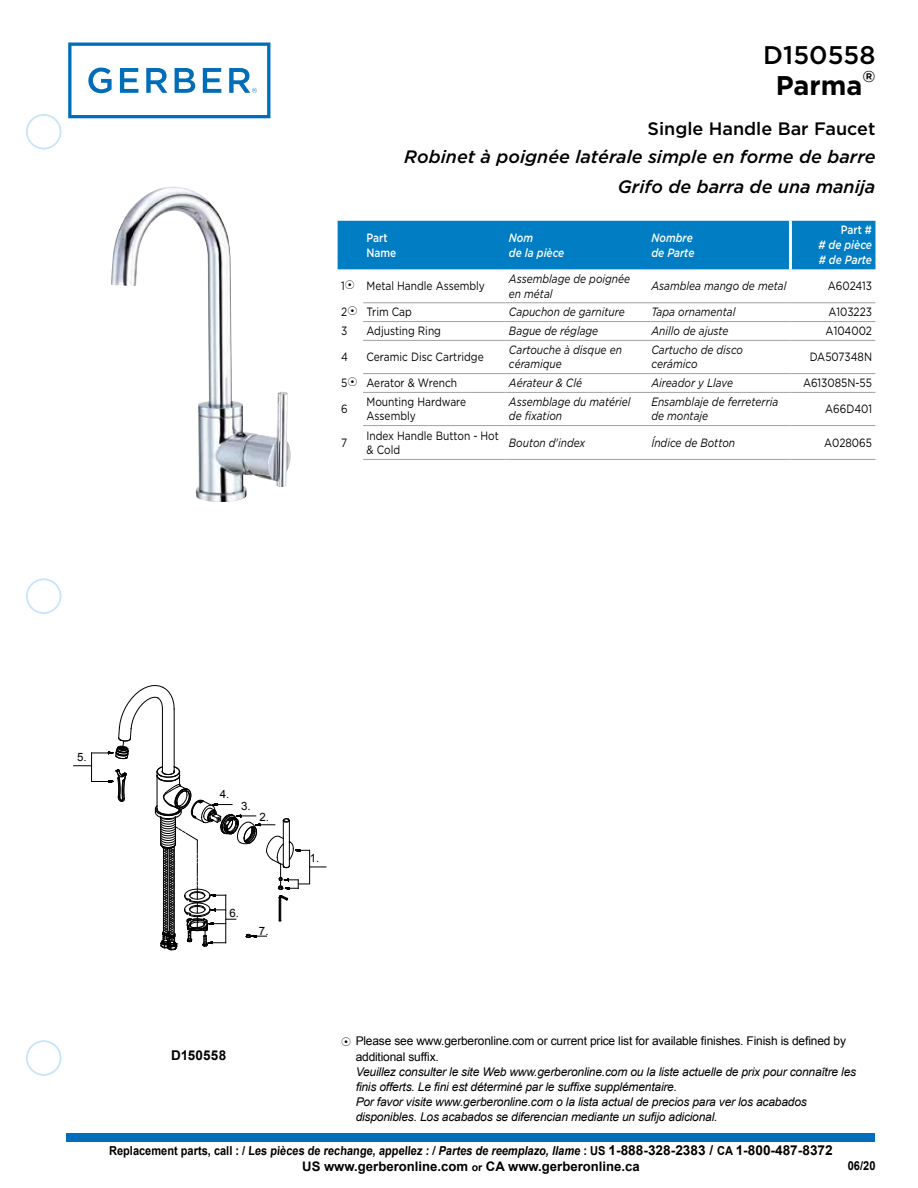
<style>
.page{position:relative;width:918px;height:1188px;background:#fff}
.page>*{position:absolute;margin:0;border:0;box-sizing:border-box;transform-origin:0 0}
.t1{font:700 27px "Gotham";color:#000}
.t2{font:500 25.5px "Gotham";color:#000}
.t3{font:italic 500 18px/29.5px "Gotham";color:#000;text-align:right}
.t4{font:500 18px "Gotham";color:#000}
.t5{font:700 15.75px "Gotham";color:#000}
.t6{font:700 13.5px "Arial";letter-spacing:.01em;color:#000}
.t7{font:700 13.2px "Arial";color:#000}
.t8{font:700 12.3px "Arial";color:#000;scale:.89 1}
.t9{font:italic 12px/15px "Arial";letter-spacing:-.015em;color:#000}
.t10{font:italic 12px/14.4px "Gotham";color:#000;scale:.85 1}
.t11{font:12px/14.4px "Gotham";color:#000;scale:.85 1}
.t12{font:12px/15.6px "Arial";letter-spacing:-.015em;color:#000}
.t13{font:italic 500 12px/15px "Gotham";color:#fff;scale:.85 1}
.t14{font:500 12px/14.4px "Gotham";color:#fff;scale:.85 1}
.t15{font:11.55px "Arial";color:#000}
.s1{font-style:italic}
.s2{font-size:13.65px}
.s3{font-size:10.5px}
</style>
<div class="page">
<div style="left:26px;top:114px;width:35px;height:35px;border:2px solid #c7e6f9;border-radius:50%"></div>
<div style="left:26px;top:1040px;width:35px;height:36px;border:2px solid #c7e6f9;border-radius:50%"></div>
<div style="left:26px;top:579px;width:35px;height:35px;border:2px solid #c7e6f9;border-radius:50%"></div>
<svg style="left:68px;top:43px;width:202px;height:75px"></svg>
<div style="left:66px;top:1133px;width:809px;height:8px;background:#006eba"></div>
<svg style="left:74px;top:685px;width:252px;height:266px"></svg>
<img style="left:111px;top:188px;width:180px;height:314px">
<div style="left:338px;top:221px;width:537px;height:49px;background:#007dc3"></div>
<svg style="left:363px;top:303px;width:512px;height:89px"></svg>
<hr style="left:789px;top:221px;width:3px;height:49px;background:#fff">
<hr style="left:363px;top:302px;width:143px;height:1px;background:#9fa0a0">
<hr style="left:506px;top:302px;width:142px;height:1px;background:#9fa0a0">
<hr style="left:648px;top:302px;width:142px;height:1px;background:#9fa0a0">
<hr style="left:790px;top:302px;width:85px;height:1px;background:#9fa0a0">
<hr style="left:363px;top:321px;width:143px;height:1px;background:#9fa0a0">
<hr style="left:506px;top:321px;width:142px;height:1px;background:#9fa0a0">
<hr style="left:648px;top:321px;width:142px;height:1px;background:#9fa0a0">
<hr style="left:790px;top:321px;width:85px;height:1px;background:#9fa0a0">
<hr style="left:363px;top:340px;width:143px;height:1px;background:#9fa0a0">
<hr style="left:506px;top:340px;width:142px;height:1px;background:#9fa0a0">
<hr style="left:648px;top:340px;width:142px;height:1px;background:#9fa0a0">
<hr style="left:790px;top:340px;width:85px;height:1px;background:#9fa0a0">
<hr style="left:363px;top:373px;width:143px;height:1px;background:#9fa0a0">
<hr style="left:506px;top:373px;width:142px;height:1px;background:#9fa0a0">
<hr style="left:648px;top:373px;width:142px;height:1px;background:#9fa0a0">
<hr style="left:790px;top:373px;width:85px;height:1px;background:#9fa0a0">
<hr style="left:363px;top:392px;width:143px;height:1px;background:#9fa0a0">
<hr style="left:506px;top:392px;width:142px;height:1px;background:#9fa0a0">
<hr style="left:648px;top:392px;width:142px;height:1px;background:#9fa0a0">
<hr style="left:790px;top:392px;width:85px;height:1px;background:#9fa0a0">
<hr style="left:363px;top:425px;width:143px;height:1px;background:#9fa0a0">
<hr style="left:506px;top:425px;width:142px;height:1px;background:#9fa0a0">
<hr style="left:648px;top:425px;width:142px;height:1px;background:#9fa0a0">
<hr style="left:790px;top:425px;width:85px;height:1px;background:#9fa0a0">
<hr style="left:363px;top:459px;width:143px;height:1px;background:#9fa0a0">
<hr style="left:506px;top:459px;width:142px;height:1px;background:#9fa0a0">
<hr style="left:648px;top:459px;width:142px;height:1px;background:#9fa0a0">
<hr style="left:790px;top:459px;width:85px;height:1px;background:#9fa0a0">
<h2 class="t2" style="left:763px;top:41px;width:114px">D150558</h2>
<h1 class="t1" style="left:776px;top:70px;width:88px">Parma</h1>
<h3 class="t5" style="left:862px;top:68px;width:15px">®</h3>
<h3 class="t4" style="left:648px;top:118px;width:229px">Single Handle Bar Faucet</h3>
<h3 class="t3" style="left:404px;top:142px;width:473px">Robinet à poignée latérale simple en forme de barre<br>Grifo de barra de una manija</h3>
<p class="t14" style="left:367px;top:230px;width:37px">Part<br>Name</p>
<p class="t13" style="left:509px;top:230px;width:67px">Nom<br>de la pièce</p>
<p class="t13" style="left:651px;top:230px;width:52px">Nombre de Parte</p>
<p class="t14" style="left:841px;top:223px;width:38px">Part #</p>
<p class="t13" style="left:818px;top:238px;width:65px"># de pièce # de Parte</p>
<p class="t11" style="left:341px;top:279px;width:6px">1</p>
<p class="t11" style="left:367px;top:279px;width:141px">Metal Handle Assembly</p>
<p class="t10" style="left:509px;top:272px;width:144px">Assemblage de poignée en métal</p>
<p class="t10" style="left:651px;top:279px;width:160px">Asamblea mango de metal</p>
<p class="t11" style="left:828px;top:279px;width:54px">A602413</p>
<p class="t11" style="left:341px;top:305px;width:9px">2</p>
<p class="t11" style="left:367px;top:305px;width:55px">Trim Cap</p>
<p class="t10" style="left:509px;top:305px;width:138px">Capuchon de garniture</p>
<p class="t10" style="left:651px;top:305px;width:100px">Tapa ornamental</p>
<p class="t11" style="left:828px;top:305px;width:53px">A103223</p>
<p class="t11" style="left:341px;top:324px;width:9px">3</p>
<p class="t11" style="left:367px;top:324px;width:89px">Adjusting Ring</p>
<p class="t10" style="left:509px;top:324px;width:107px">Bague de réglage</p>
<p class="t10" style="left:651px;top:324px;width:92px">Anillo de ajuste</p>
<p class="t11" style="left:826px;top:324px;width:56px">A104002</p>
<p class="t11" style="left:341px;top:350px;width:10px">4</p>
<p class="t11" style="left:367px;top:350px;width:139px">Ceramic Disc Cartridge</p>
<p class="t10" style="left:509px;top:343px;width:134px">Cartouche à disque en céramique</p>
<p class="t10" style="left:651px;top:343px;width:109px">Cartucho de disco cerámico</p>
<p class="t11" style="left:810px;top:350px;width:75px">DA507348N</p>
<p class="t11" style="left:341px;top:376px;width:9px">5</p>
<p class="t11" style="left:367px;top:376px;width:108px">Aerator &amp; Wrench</p>
<p class="t10" style="left:509px;top:376px;width:88px">Aérateur &amp; Clé</p>
<p class="t10" style="left:651px;top:376px;width:98px">Aireador y Llave</p>
<p class="t11" style="left:803px;top:376px;width:83px">A613085N-55</p>
<p class="t11" style="left:341px;top:402px;width:9px">6</p>
<p class="t11" style="left:367px;top:394px;width:119px">Mounting Hardware<br>Assembly</p>
<p class="t10" style="left:509px;top:395px;width:145px">Assemblage du matériel de fixation</p>
<p class="t10" style="left:651px;top:395px;width:151px">Ensamblaje de ferreterria de montaje</p>
<p class="t11" style="left:825px;top:402px;width:57px">A66D401</p>
<p class="t11" style="left:341px;top:435px;width:9px">7</p>
<p class="t11" style="left:367px;top:428px;width:157px">Index Handle Button - Hot &amp; Cold</p>
<p class="t10" style="left:509px;top:435px;width:91px">Bouton d'index</p>
<p class="t10" style="left:651px;top:435px;width:100px">Índice de Botton</p>
<p class="t11" style="left:824px;top:435px;width:58px">A028065</p>
<p class="t15" style="left:77px;top:750px;width:11px">5.</p>
<p class="t15" style="left:220px;top:786px;width:11px">4.</p>
<p class="t15" style="left:241px;top:798px;width:11px">3.</p>
<p class="t15" style="left:260px;top:809px;width:11px">2.</p>
<p class="t15" style="left:230px;top:906px;width:11px">6.</p>
<p class="t15" style="left:259px;top:923px;width:11px">7.</p>
<p class="t15" style="left:310px;top:850px;width:11px">1.</p>
<p class="t12" style="left:356px;top:1034px;width:492px">Please see www.gerberonline.com or current price list for available finishes. Finish is defined by additional suffix.</p>
<p class="t9" style="left:356px;top:1065px;width:502px">Veuillez consulter le site Web www.gerberonline.com ou la liste actuelle de prix pour connaître les finis offerts. Le fini est déterminé par le suffixe supplémentaire.<br>Por favor visite www.gerberonline.com o la lista actual de precios para ver los acabados disponibles. Los acabados se diferencian mediante un sufijo adicional.</p>
<p class="t8" style="left:848px;top:1158px;width:33px">06/20</p>
<p class="t6" style="left:171px;top:1046px;width:57px">D150558</p>
<p class="t8" style="left:109px;top:1143px;width:815px">Replacement parts, call : / Les pièces de rechange, appellez : / <span class="s1">Partes de reemplazo, llame</span> : US <span class="s2">1-888-328-2383 /</span> CA <span class="s2">1-800-487-8372</span></p>
<p class="t7" style="left:302px;top:1158px;width:339px">US www.gerberonline.com <span class="s3">or</span> CA www.gerberonline.ca</p>
</div>
